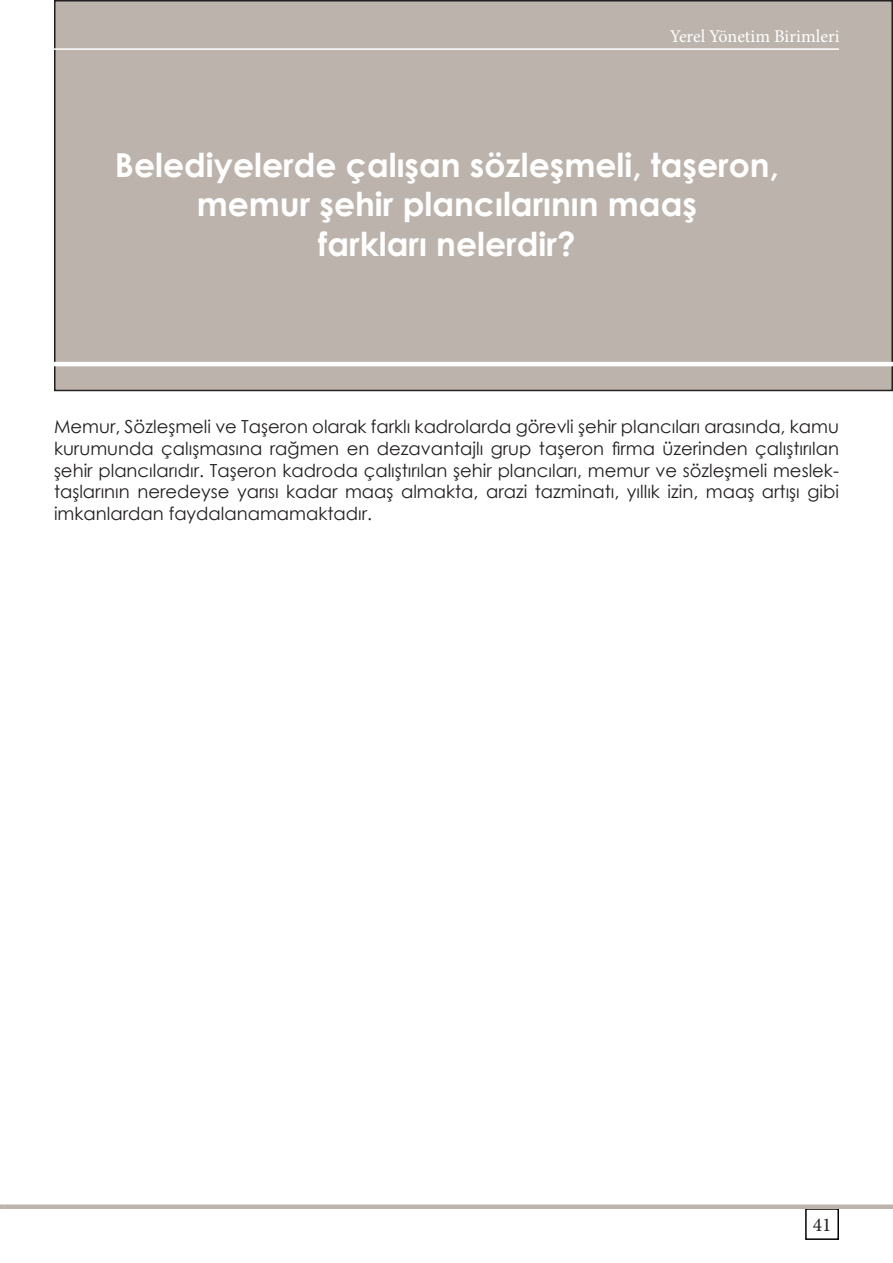
<style>
.page{position:relative;width:893px;height:1263px;background:#fff}
.page>*{position:absolute;margin:0;border:0;box-sizing:border-box;transform-origin:0 0}
.t1{font:700 33px "Century Gothic";color:#fff}
.t2{font:19.5px "Minion Pro";color:#231f20}
.t3{font:18px/21.6px "Century Gothic";color:#231f20;text-align:justify}
.t4{font:18px "Minion Pro";color:#fff}
</style>
<div class="page">
<svg style="left:0;top:1204px;width:4px;height:5px"></svg>
<div style="left:55px;top:1px;width:837px;height:389px;background:#bcb4ac"></div>
<div style="left:54px;top:0;width:839px;height:391px;border:2px solid #231f20"></div>
<div style="left:805px;top:1208px;width:34px;height:32px;border:2px solid #000"></div>
<hr style="left:0;top:362px;width:893px;height:4px;background:#fff">
<div style="left:4px;top:1204px;width:889px;height:5px;background:#bcb4ac"></div>
<hr style="left:54px;top:48px;width:785px;height:2px;background:#fff">
<p class="t4" style="left:670px;top:25px;width:171px">Yerel Yönetim Birimleri</p>
<p class="t1" style="left:115px;top:140px;width:665px">Belediyelerde çalışan sözleşmeli, taşeron,</p>
<p class="t1" style="left:197px;top:179px;width:502px">memur şehir plancılarının maaş</p>
<p class="t1" style="left:318px;top:219px;width:259px">farkları nelerdir?</p>
<p class="t3" style="left:54px;top:416px;width:786px">Memur, Sözleşmeli ve Taşeron olarak farklı kadrolarda görevli şehir plancıları arasında, kamu kurumunda çalışmasına rağmen en dezavantajlı grup taşeron firma üzerinden çalıştırılan şehir plancılarıdır. Taşeron kadroda çalıştırılan şehir plancıları, memur ve sözleşmeli meslek&shy;taşlarının neredeyse yarısı kadar maaş almakta, arazi tazminatı, yıllık izin, maaş artışı gibi imkanlardan faydalanamamaktadır.</p>
<p class="t2" style="left:813px;top:1212px;width:20px">41</p>
</div>
